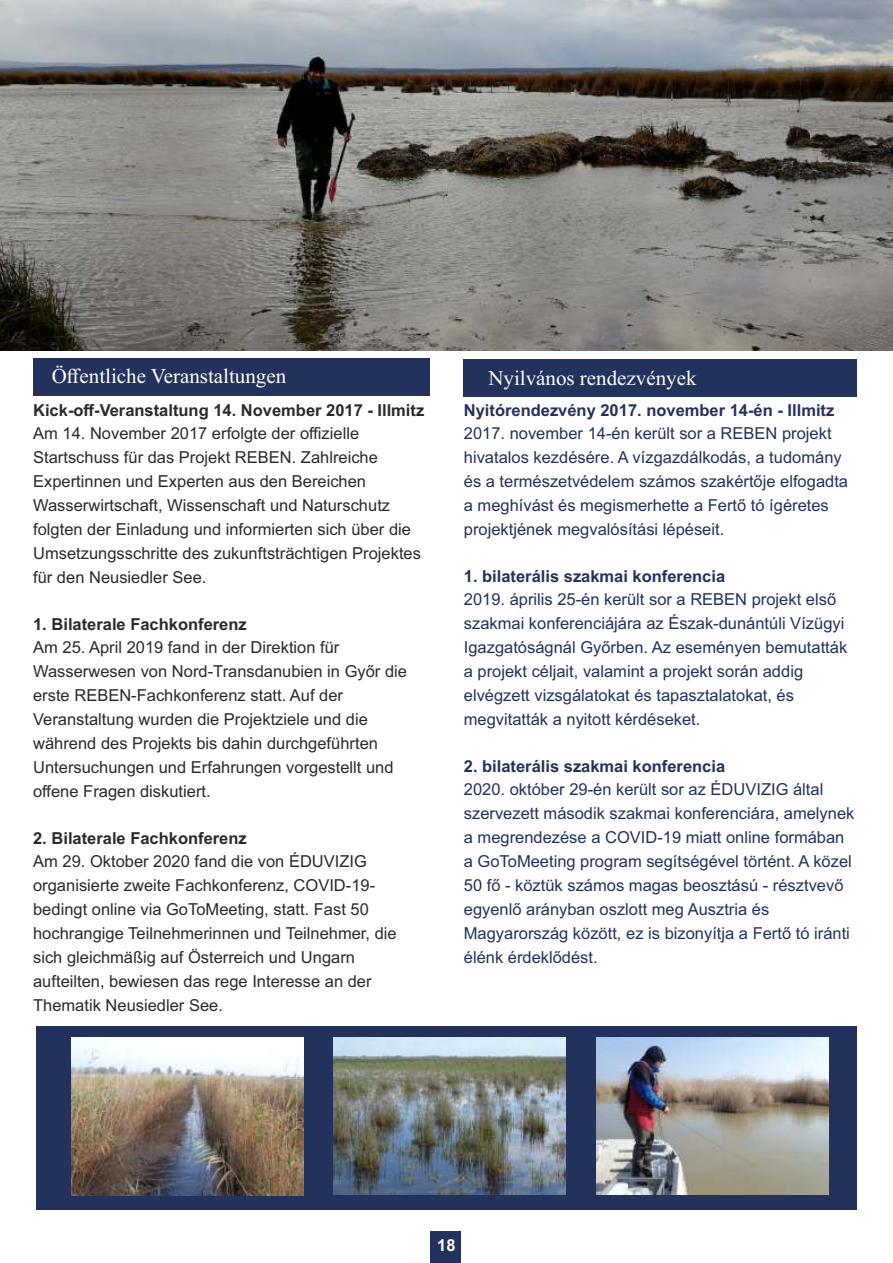
<style>
.page{position:relative;width:893px;height:1263px;background:#fff}
.page>*{position:absolute;margin:0;border:0;box-sizing:border-box;transform-origin:0 0}
.t1{font:21px "Times New Roman";color:#fefefe}
.t2{font:16.5px/24px "Arial";color:#2b2a29}
.t3{font:16.5px/24px "Arial";color:#22325c}
.t4{font:700 16.5px "Arial";color:#22325c}
.t5{font:700 16.5px "Arial";color:#2b2a29}
.t6{font:700 16.5px "Arial";color:#fefefe}
</style>
<div class="page">
<div style="left:431px;top:1231px;width:30px;height:32px;background:#22325c"></div>
<div style="left:33px;top:359px;width:396px;height:37px;background:#22325c"></div>
<div style="left:464px;top:359px;width:393px;height:37px;background:#22325c"></div>
<div style="left:36px;top:1026px;width:820px;height:183px;background:#22325c"></div>
<img style="left:333px;top:1037px;width:232px;height:158px">
<img style="left:71px;top:1037px;width:232px;height:158px">
<img style="left:596px;top:1037px;width:232px;height:158px">
<img style="left:0;top:0;width:893px;height:351px">
<p class="t1" style="left:52px;top:369px;width:236px">Öffentliche Veranstaltungen</p>
<p class="t1" style="left:488px;top:370px;width:210px">Nyilvános rendezvények</p>
<p class="t5" style="left:33px;top:404px;width:393px">Kick-off-Veranstaltung 14. November 2017 - Illmitz</p>
<p class="t2" style="left:33px;top:423px;width:389px">Am 14. November 2017 erfolgte der offizielle Startschuss für das Projekt REBEN. Zahlreiche Expertinnen und Experten aus den Bereichen Wasserwirtschaft, Wissenschaft und Naturschutz folgten der Einladung und informierten sich über die Umsetzungsschritte des zukunftsträchtigen Projektes für den Neusiedler See.</p>
<p class="t5" style="left:33px;top:618px;width:215px">1. Bilaterale Fachkonferenz</p>
<p class="t2" style="left:33px;top:637px;width:375px">Am 25. April 2019 fand in der Direktion für Wasserwesen von Nord-Transdanubien in Győr die erste REBEN-Fachkonferenz statt. Auf der Veranstaltung wurden die Projektziele und die während des Projekts bis dahin durchgeführten Untersuchungen und Erfahrungen vorgestellt und offene Fragen diskutiert.</p>
<p class="t5" style="left:33px;top:832px;width:215px">2. Bilaterale Fachkonferenz</p>
<p class="t2" style="left:33px;top:851px;width:365px">Am 29. Oktober 2020 fand die von ÉDUVIZIG organisierte zweite Fachkonferenz, COVID-19- bedingt online via GoToMeeting, statt. Fast 50 hochrangige Teilnehmerinnen und Teilnehmer, die sich gleichmäßig auf Österreich und Ungarn aufteilten, bewiesen das rege Interesse an der Thematik Neusiedler See.</p>
<p class="t4" style="left:464px;top:404px;width:372px">Nyitórendezvény 2017. november 14-én - Illmitz</p>
<p class="t3" style="left:464px;top:423px;width:386px">2017. november 14-én került sor a REBEN projekt hivatalos kezdésére. A vízgazdálkodás, a tudomány és a természetvédelem számos szakértője elfogadta a meghívást és megismerhette a Fertő tó ígéretes projektjének megvalósítási lépéseit.</p>
<p class="t4" style="left:464px;top:570px;width:263px">1. bilaterális szakmai konferencia</p>
<p class="t3" style="left:464px;top:589px;width:385px">2019. április 25-én került sor a REBEN projekt első szakmai konferenciájára az Észak-dunántúli Vízügyi Igazgatóságnál Győrben. Az eseményen bemutatták a projekt céljait, valamint a projekt során addig elvégzett vizsgálatokat és tapasztalatokat, és megvitatták a nyitott kérdéseket.</p>
<p class="t4" style="left:464px;top:760px;width:263px">2. bilaterális szakmai konferencia</p>
<p class="t3" style="left:464px;top:779px;width:392px">2020. október 29-én került sor az ÉDUVIZIG által szervezett második szakmai konferenciára, amelynek a megrendezése a COVID-19 miatt online formában a GoToMeeting program segítségével történt. A közel 50 fő - köztük számos magas beosztású - résztvevő egyenlő arányban oszlott meg Ausztria és Magyarország között, ez is bizonyítja a Fertő tó iránti élénk érdeklődést.</p>
<p class="t6" style="left:437px;top:1239px;width:20px">18</p>
</div>
